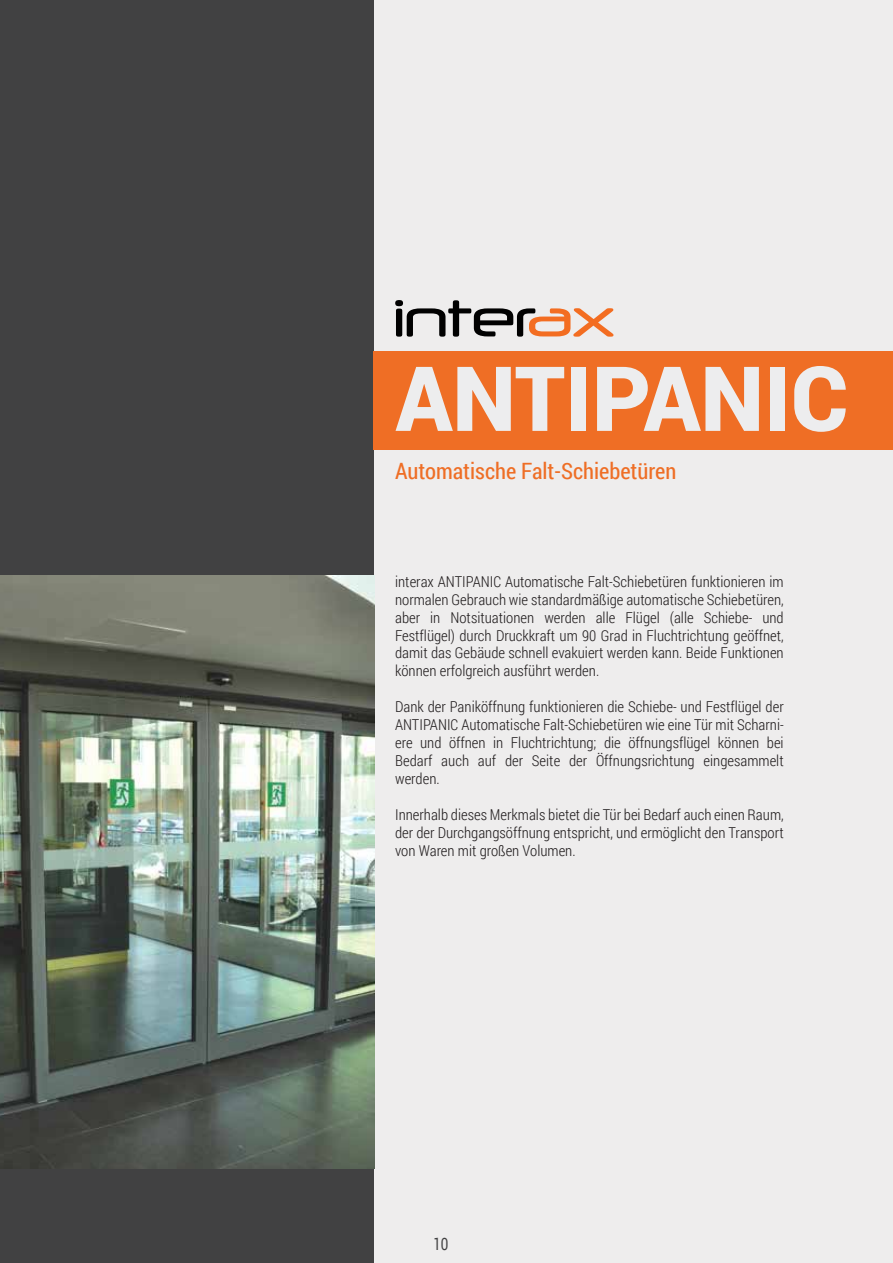
<style>
.page{position:relative;width:893px;height:1263px;background:#eeeded}
.page>*{position:absolute;margin:0;border:0;box-sizing:border-box;transform-origin:0 0}
.t1{font:900 90px "Roboto";color:#ededee}
.t2{font:22.5px "Roboto Condensed";color:#ef6e25}
.t3{font:17.1px "Roboto";color:#414142;scale:.79 1}
.t4{font:300 15px/17.9px "Roboto Condensed";color:#231f20;text-align:justify}
</style>
<div class="page">
<div style="left:0;top:0;width:374px;height:1263px;background:#414142"></div>
<img style="left:0;top:575px;width:374px;height:593px">
<svg style="left:395px;top:300px;width:219px;height:37px"></svg>
<div style="left:374px;top:351px;width:519px;height:98px;background:#ef6e25"></div>
<h1 class="t1" style="left:395px;top:335px;width:455px">ANTIPANIC</h1>
<h2 class="t2" style="left:395px;top:456px;width:283px">Automatische Falt-Schiebetüren</h2>
<h2 class="t2" style="left:395px;top:456px;width:340px">Автоматические Раздвижные Двери</h2>
<p class="t4" style="left:395px;top:572px;width:390px">interax ANTIPANIC Automatische Falt-Schiebetüren funktionieren im normalen Gebrauch wie standardmäßige automatische Schiebetüren, aber in Notsituationen werden alle Flügel (alle Schiebe- und Festflügel) durch Druckkraft um 90 Grad in Fluchtrichtung geöffnet, damit das Gebäude schnell evakuiert werden kann. Beide Funktionen können erfolgreich ausführt werden.</p>
<p class="t4" style="left:395px;top:697px;width:390px">Dank der Paniköffnung funktionieren die Schiebe- und Festflügel der ANTIPANIC Automatische Falt-Schiebetüren wie eine Tür mit Scharni&shy;ere und öffnen in Fluchtrichtung; die öffnungsflügel können bei Bedarf auch auf der Seite der Öffnungsrichtung eingesammelt werden.</p>
<p class="t4" style="left:395px;top:805px;width:390px">Innerhalb dieses Merkmals bietet die Tür bei Bedarf auch einen Raum, der der Durchgangsöffnung entspricht, und ermöglicht den Transport von Waren mit großen Volumen.</p>
<p class="t3" style="left:433px;top:1232px;width:21px">10</p>
</div>
